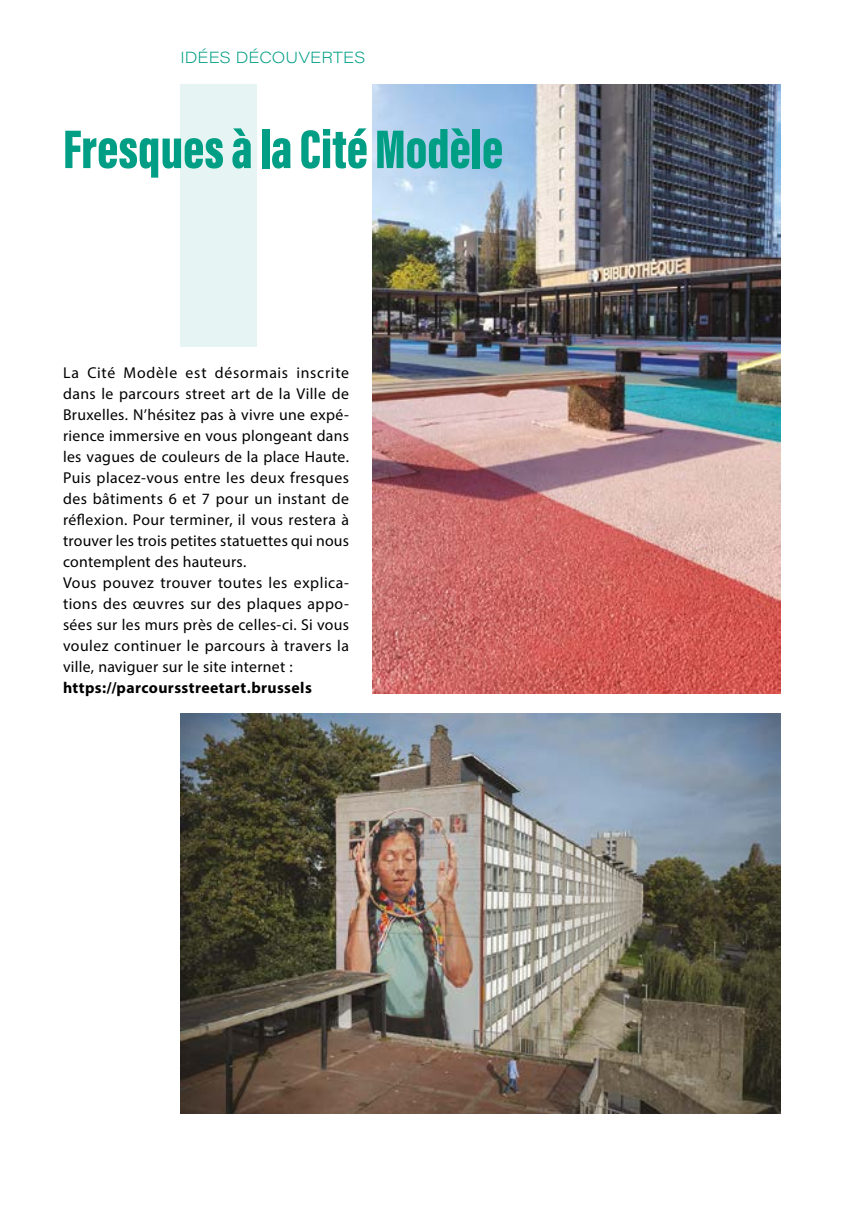
<style>
.page{position:relative;width:844px;height:1211px;background:#fff}
.page>*{position:absolute;margin:0;border:0;box-sizing:border-box;transform-origin:0 0}
.t1{font:900 56px "Acumin Pro Extra Cond";color:#009e85}
.t2{font:15.75px/21px "Myriad Pro";letter-spacing:.025em;color:#000}
.t3{font:700 15.75px "Myriad Pro";letter-spacing:.025em;color:#000}
.t4{font:200 15.75px "Acumin Pro Wide";letter-spacing:.005em;color:#009e85}
</style>
<div class="page">
<div style="left:180px;top:84px;width:76px;height:262px;background:#e6f5f3"></div>
<img style="left:180px;top:713px;width:600px;height:400px">
<img style="left:372px;top:84px;width:408px;height:609px">
<p class="t4" style="left:180px;top:46px;width:186px">IDÉES DÉCOUVERTES</p>
<h1 class="t1" style="left:63px;top:115px;width:441px">Fresques à la Cité Modèle</h1>
<p class="t2" style="left:63px;top:362px;width:287px">La Cité Modèle est désormais inscrite dans le parcours street art de la Ville de Bruxelles. N’hésitez pas à vivre une expé&shy;rience immersive en vous plongeant dans les vagues de couleurs de la place Haute.<br>Puis placez-vous entre les deux fresques des bâtiments 6 et 7 pour un instant de réflexion. Pour terminer, il vous restera à trouver les trois petites statuettes qui nous contemplent des hauteurs.<br>Vous pouvez trouver toutes les explica&shy;tions des œuvres sur des plaques appo&shy;sées sur les murs près de celles-ci. Si vous voulez continuer le parcours à travers la ville, naviguer sur le site internet :</p>
<p class="t3" style="left:63px;top:677px;width:250px">https://parcoursstreetart.brussels</p>
</div>
